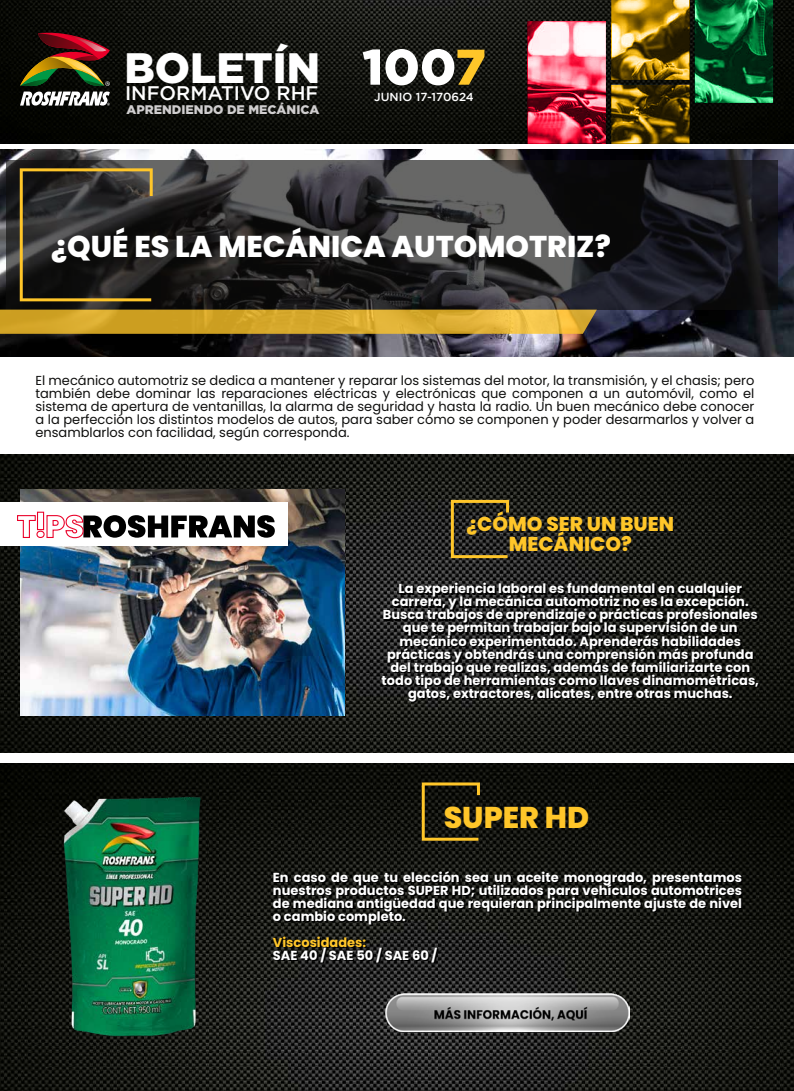
<style>
.page{position:relative;width:794px;height:1091px;background:#fff}
.page>*{position:absolute;margin:0;border:0;box-sizing:border-box;transform-origin:0 0}
.t1{font:900 50px "Gotham";color:#fff}
.t2{font:900 42.5px "Gotham";color:#fff}
.t3{font:800 30px "Poppins";color:#fff}
.t4{font:800 30px "Poppins";color:#ffc629}
.t5{font:800 20px/20px "Poppins";color:#ffc629;text-align:center}
.t6{font:500 19.6px "Gotham";color:#fff}
.t7{font:700 13px/13px "Poppins";color:#fff;text-align:center}
.t8{font:13px/13px "Poppins";color:#0e0e0d;text-align:justify}
.t9{font:700 13px "Poppins";color:#ffc629}
.t10{font:900 12.5px "Gotham";color:#d0cecf}
.t11{font:500 11.6px "Gotham";color:#fff}
.s1{color:#ffc629}
</style>
<div class="page">
<img style="left:0;top:149px;width:794px;height:207px">
<svg style="left:7px;top:160px;width:771px;height:149px;background:#2c2c2e"></svg>
<svg style="left:0;top:309px;width:597px;height:25px;background:#d1a52e"></svg>
<img style="left:0;top:0;width:794px;height:144px">
<svg style="left:20px;top:30px;width:90px;height:76px;background:#584130"></svg>
<img style="left:528px;top:0;width:245px;height:144px">
<svg style="left:528px;top:21px;width:78px;height:123px"></svg>
<svg style="left:695px;top:0;width:78px;height:103px;background:#106738"></svg>
<svg style="left:611px;top:0;width:78px;height:80px;background:#a08029"></svg>
<svg style="left:611px;top:85px;width:78px;height:59px;background:#664c07"></svg>
<svg style="left:20px;top:168px;width:133px;height:133px;background:#342f25"></svg>
<img style="left:0;top:763px;width:794px;height:327px">
<img style="left:0;top:454px;width:794px;height:298px">
<svg style="left:422px;top:782px;width:58px;height:58px;background:#332b12"></svg>
<svg style="left:451px;top:500px;width:58px;height:58px;background:#443c23"></svg>
<img style="left:20px;top:489px;width:324px;height:226px">
<div style="left:0;top:502px;width:287px;height:43px;background:#fff"></div>
<svg style="left:17px;top:511px;width:258px;height:28px"></svg>
<img style="left:385px;top:993px;width:245px;height:37px">
<img style="left:49px;top:789px;width:168px;height:258px">
<h2 class="t2" style="left:125px;top:43px;width:197px">BOLETÍN</h2>
<h3 class="t6" style="left:125px;top:82px;width:195px">INFORMATIVO RHF</h3>
<p class="t10" style="left:127px;top:102px;width:194px">APRENDIENDO DE MECÁNICA</p>
<h1 class="t1" style="left:362px;top:38px;width:125px">100<span class="s1">7</span></h1>
<p class="t11" style="left:374px;top:90px;width:101px">JUNIO 17-170624</p>
<h3 class="t3" style="left:51px;top:229px;width:561px">¿QUÉ ES LA MECÁNICA AUTOMOTRIZ?</h3>
<p class="t8" style="left:35px;top:373px;width:720px">El mecánico automotriz se dedica a mantener y reparar los sistemas del motor, la transmisión, y el chasis; pero también debe dominar las reparaciones eléctricas y electrónicas que componen a un automóvil, como el sistema de apertura de ventanillas, la alarma de seguridad y hasta la radio. Un buen mecánico debe conocer a la perfección los distintos modelos de autos, para saber cómo se componen y poder desarmarlos y volver a ensamblarlos con facilidad, según corresponda.</p>
<h3 class="t5" style="left:466px;top:514px;width:209px">¿CÓMO SER UN BUEN<br>MECÁNICO?</h3>
<p class="t7" style="left:382px;top:582px;width:379px">La experiencia laboral es fundamental en cualquier carrera, y la mecánica automotriz no es la excepción.<br>Busca trabajos de aprendizaje o prácticas profesionales que te permitan trabajar bajo la supervisión de un mecánico experimentado. Aprenderás habilidades prácticas y obtendrás una comprensión más profunda del trabajo que realizas, además de familiarizarte con todo tipo de herramientas como llaves dinamométricas, gatos, extractores, alicates, entre otras muchas.</p>
<h3 class="t4" style="left:444px;top:799px;width:147px">SUPER HD</h3>
<p class="t7" style="left:273px;top:870px;width:470px;text-align:justify">En caso de que tu elección sea un aceite monogrado, presentamos nuestros productos SUPER HD; utilizados para vehículos automotrices de mediana antigüedad que requieran principalmente ajuste de nivel o cambio completo.</p>
<p class="t9" style="left:273px;top:934px;width:95px">Viscosidades:</p>
<p class="t7" style="left:273px;top:948px;width:166px">SAE 40 / SAE 50 / SAE 60 /</p>
</div>
